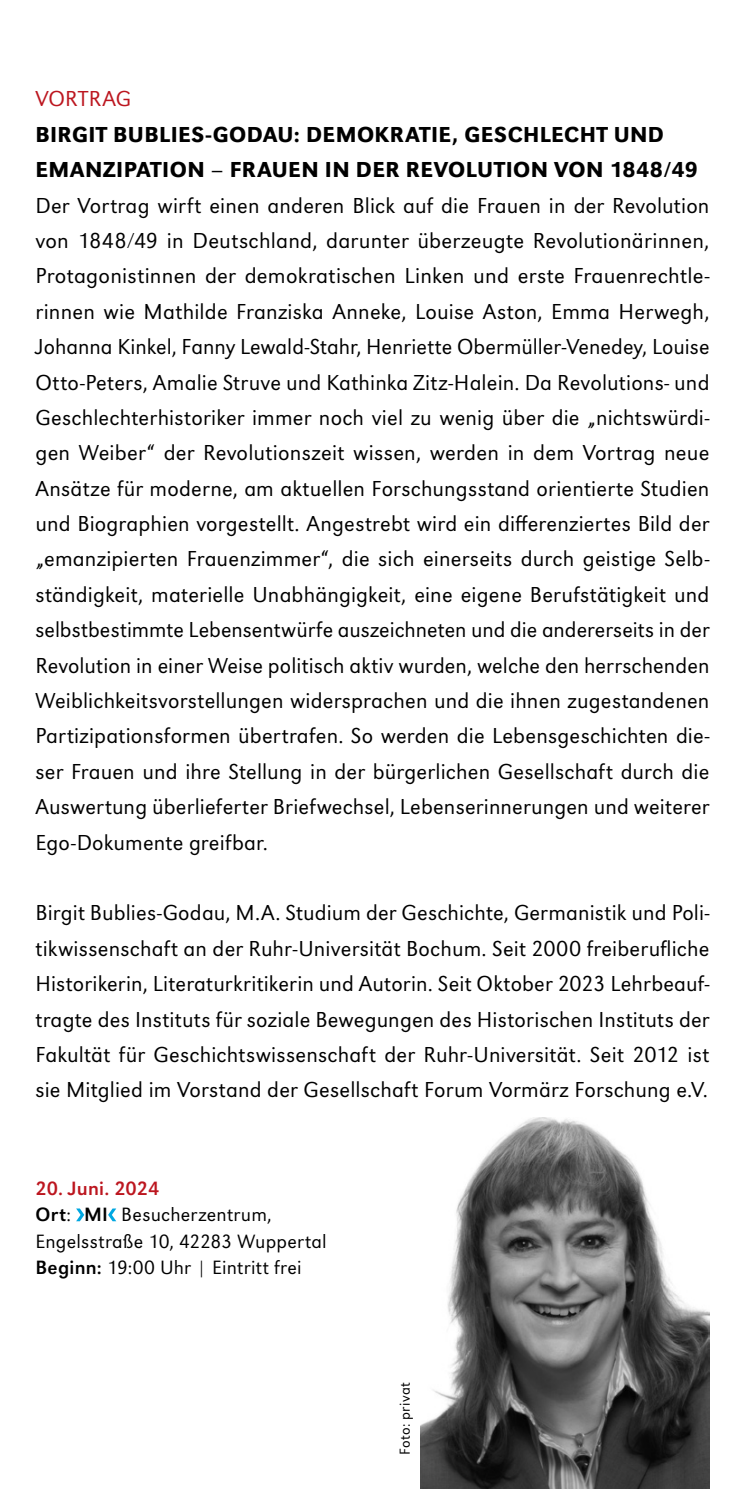
<style>
.page{position:relative;width:745px;height:1489px;background:#fff}
.page>*{position:absolute;margin:0;border:0;box-sizing:border-box;transform-origin:0 0}
.t1{font:300 22.5px/35.5px "URW Grotesk";letter-spacing:.005em;color:#000;text-align:justify}
.t2{font:500 22.5px/35.2px "URW Grotesk";letter-spacing:.02em;color:#000}
.t3{font:300 22.5px "URW Grotesk";letter-spacing:.01em;color:#bc161f}
.t4{font:300 20px/26.5px "URW Grotesk";letter-spacing:.015em;color:#000}
.t5{font:300 15px "URW Grotesk";letter-spacing:.025em;color:#000}
.s1{font-weight:400;color:#bc161f}
.s2{font-weight:400}
</style>
<div class="page">
<svg style="left:76px;top:1208px;width:8px;height:13px"></svg>
<svg style="left:108px;top:1208px;width:8px;height:13px"></svg>
<img style="left:420px;top:1117px;width:289px;height:371px">
<p class="t3" style="left:35px;top:86px;width:97px">VORTRAG</p>
<p class="t2" style="left:35px;top:117px;width:663px">BIRGIT BUBLIES-GODAU: DEMOKRATIE, GESCHLECHT UND<br>EMANZIPATION – FRAUEN IN DER REVOLUTION VON 1848/49</p>
<p class="t1" style="left:35px;top:187px;width:675px">Der Vortrag wirft einen anderen Blick auf die Frauen in der Revolution von 1848/49 in Deutschland, darunter überzeugte Revolutionärinnen, Protagonistinnen der demokratischen Linken und erste Frauenrechtle&shy;rinnen wie Mathilde Franziska Anneke, Louise Aston, Emma Herwegh, Johanna Kinkel, Fanny Lewald-Stahr, Henriette Obermüller-Venedey, Louise Otto-Peters, Amalie Struve und Kathinka Zitz-Halein. Da Revolutions- und Geschlechterhistoriker immer noch viel zu wenig über die „nichtswürdi&shy;gen Weiber“ der Revolutionszeit wissen, werden in dem Vortrag neue Ansätze für moderne, am aktuellen Forschungsstand orientierte Studien und Biographien vorgestellt. Angestrebt wird ein differenziertes Bild der „emanzipierten Frauenzimmer“, die sich einerseits durch geistige Selb&shy;ständigkeit, materielle Unabhängigkeit, eine eigene Berufstätigkeit und selbstbestimmte Lebensentwürfe auszeichneten und die andererseits in der Revolution in einer Weise politisch aktiv wurden, welche den herrschenden Weiblichkeitsvorstellungen widersprachen und die ihnen zugestandenen Partizipationsformen übertrafen. So werden die Lebensgeschichten die&shy;ser Frauen und ihre Stellung in der bürgerlichen Gesellschaft durch die Auswertung überlieferter Briefwechsel, Lebenserinnerungen und weiterer Ego-Dokumente greifbar.</p>
<p class="t1" style="left:35px;top:895px;width:675px">Birgit Bublies-Godau, M.A. Studium der Geschichte, Germanistik und Poli&shy;tikwissenschaft an der Ruhr-Universität Bochum. Seit 2000 freiberufliche Historikerin, Literaturkritikerin und Autorin. Seit Oktober 2023 Lehrbeauf&shy;tragte des Instituts für soziale Bewegungen des Historischen Instituts der Fakultät für Geschichtswissenschaft der Ruhr-Universität. Seit 2012 ist sie Mitglied im Vorstand der Gesellschaft Forum Vormärz Forschung e.V.</p>
<p class="t4" style="left:35px;top:1174px;width:292px"><span class="s1">20. Juni. 2024<br></span><span class="s2">Ort</span>: <span class="s2">MI</span> Besucherzentrum,<br>Engelsstraße 10, 42283 Wuppertal<br><span class="s2">Beginn:</span> 19:00 Uhr | Eintritt frei</p>
<p class="t5" style="left:396px;top:1454px;width:74px;rotate:-90deg">Foto: privat</p>
</div>
